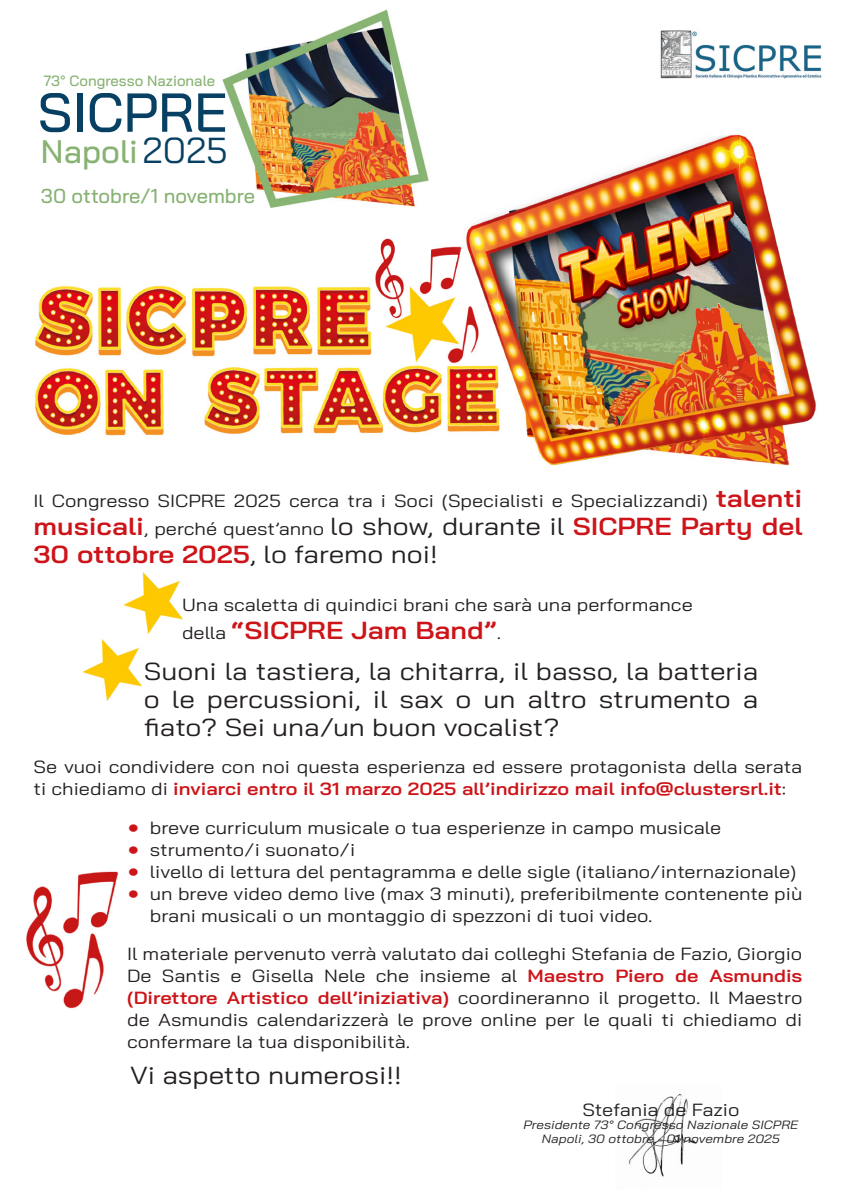
<style>
.page{position:relative;width:851px;height:1191px;background:#fff}
.page>*{position:absolute;margin:0;border:0;box-sizing:border-box;transform-origin:0 0}
.t1{font:500 54.8px "Bai Jamjuree";color:#084063}
.t2{font:500 32.6px "Bai Jamjuree";color:#87b272}
.t3{font:24.6px/28px "Bai Jamjuree";color:#231f20;text-align:justify;scale:1.14 1}
.t4{font:600 24.6px/28px "Bai Jamjuree";color:#cd1419;scale:1.14 1}
.t5{font:500 20.2px "Bai Jamjuree";color:#87b272}
.t6{font:17.6px/22px "Bai Jamjuree";color:#231f20;scale:1.14 1}
.t7{font:500 14.8px "Bai Jamjuree";color:#87b272}
.t8{font:italic 12px "Bai Jamjuree";color:#231f20;scale:1.14 1}
.s1{font-weight:400;font-size:36px;color:#084063}
.s2{font-weight:600;font-size:24.6px;color:#cd1419}
.s3{font-weight:400;font-size:17.6px;color:#231f20}
.s4{font-weight:400;color:#231f20}
.s5{font-weight:600;color:#cd1419}
.s6{font-family:"Helvetica Neue";color:#cd1419}
</style>
<div class="page">
<img style="left:629px;top:1094px;width:75px;height:83px">
<img style="left:123px;top:573px;width:60px;height:61px">
<img style="left:82px;top:639px;width:60px;height:61px">
<img style="left:34px;top:134px;width:782px;height:332px">
<img style="left:214px;top:9px;width:225px;height:214px">
<img style="left:660px;top:30px;width:162px;height:48px">
<img style="left:26px;top:871px;width:93px;height:138px">
<p class="t7" style="left:44px;top:73px;width:173px">73° Congresso Nazionale</p>
<p class="t1" style="left:37px;top:81px;width:191px">SICPRE</p>
<p class="t2" style="left:41px;top:133px;width:188px">Napoli<span class="s1">2025</span></p>
<p class="t5" style="left:41px;top:184px;width:215px">30 ottobre/1 novembre</p>
<p class="t6" style="left:33px;top:489px;width:675px">Il Congresso SICPRE 2025 cerca tra i Soci (Specialisti e Specializzandi) <span class="s2">talenti</span></p>
<p class="t4" style="left:33px;top:512px;width:675px">musicali<span class="s3">, perché quest’anno</span> <span class="s4">lo show, durante il</span> SICPRE Party del<br>30 ottobre 2025<span class="s4">, lo faremo noi!</span></p>
<p class="t6" style="left:182px;top:594px;width:449px">Una scaletta di quindici brani che sarà una performance</p>
<p class="t4" style="left:182px;top:616px;width:281px"><span class="s3">della</span> “SICPRE Jam Band”<span class="s3">.</span></p>
<p class="t3" style="left:144px;top:657px;width:540px">Suoni la tastiera, la chitarra, il basso, la batteria o le percussioni, il sax o un altro strumento a fiato? Sei una/un buon vocalist?</p>
<p class="t6" style="left:33px;top:755px;width:675px">Se vuoi condividere con noi questa esperienza ed essere protagonista della serata ti chiediamo di <span class="s5">inviarci entro il 31 marzo 2025 all’indirizzo mail info@clustersrl.it</span>:</p>
<p class="t6" style="left:127px;top:816px;width:522px"><span class="s6">●</span> breve curriculum musicale o tua esperienze in campo musicale</p>
<p class="t6" style="left:127px;top:838px;width:201px"><span class="s6">●</span> strumento/i suonato/i</p>
<p class="t6" style="left:127px;top:860px;width:588px"><span class="s6">●</span> livello di lettura del pentagramma e delle sigle (italiano/internazionale)</p>
<p class="t6" style="left:150px;top:882px;width:574px;text-indent:-23px"><span class="s6">●</span> un breve video demo live (max 3 minuti), preferibilmente contenente più brani musicali o un montaggio di spezzoni di tuoi video.</p>
<p class="t6" style="left:127px;top:943px;width:593px;text-align:justify">Il materiale pervenuto verrà valutato dai colleghi Stefania de Fazio, Giorgio De Santis e Gisella Nele che insieme al <span class="s5">Maestro Piero de Asmundis (Direttore Artistico dell’iniziativa)</span> coordineranno il progetto. Il Maestro de Asmundis calendarizzerà le prove online per le quali ti chiediamo di confermare la tua disponibilità.</p>
<p class="t3" style="left:130px;top:1061px;width:240px">Vi aspetto numerosi!!</p>
<p class="t6" style="left:582px;top:1098px;width:139px">Stefania de Fazio</p>
<p class="t8" style="left:523px;top:1114px;width:242px">Presidente 73° Congresso Nazionale SICPRE</p>
<p class="t8" style="left:542px;top:1128px;width:210px">Napoli, 30 ottobre - 01 novembre 2025</p>
</div>
